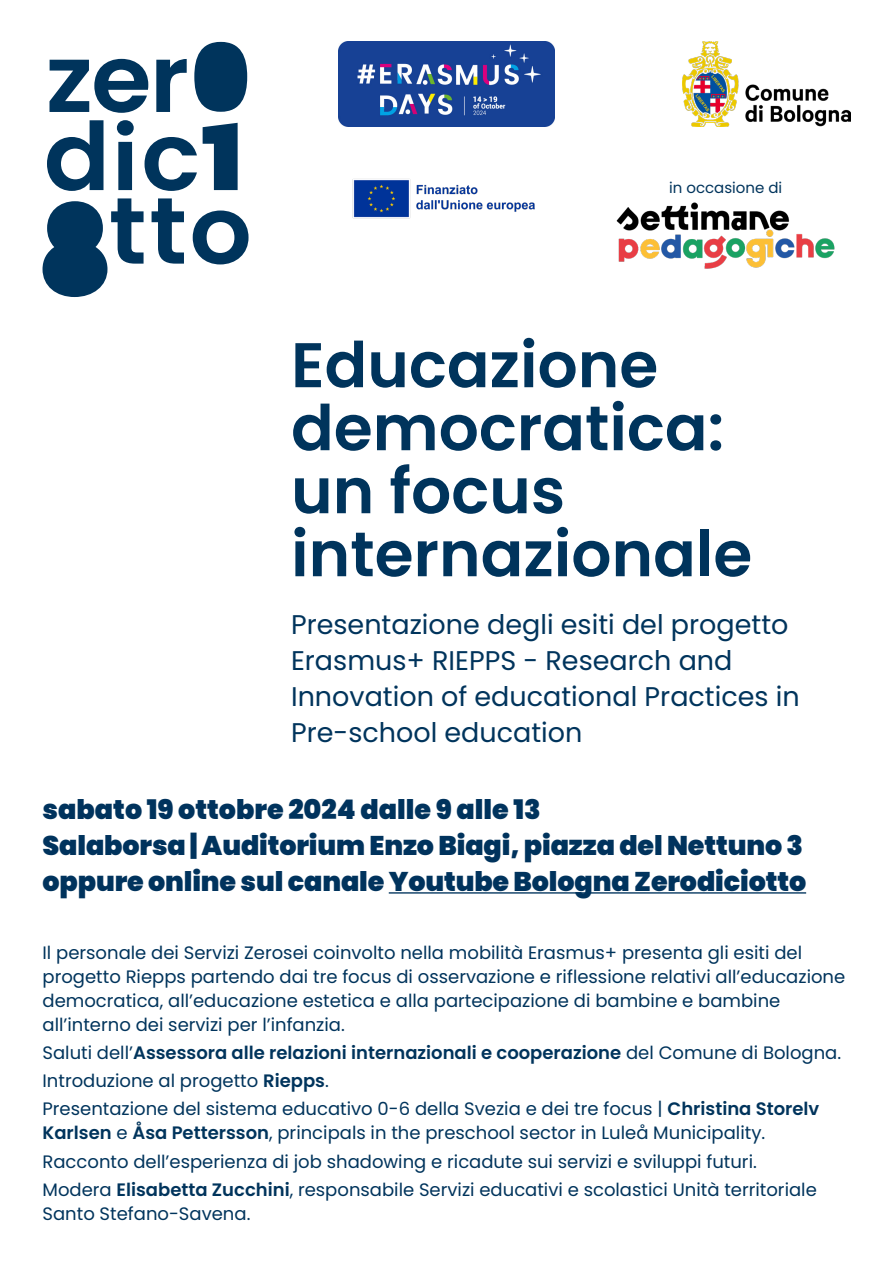
<style>
.page{position:relative;width:893px;height:1263px;background:#fff}
.page>*{position:absolute;margin:0;border:0;box-sizing:border-box;transform-origin:0 0}
.t1{font:600 63px/63px "Poppins";color:#00345c}
.t2{font:900 27px "Poppins";letter-spacing:-.005em;color:#00335d}
.t3{font:27px/36px "Poppins";color:#00345c}
.t4{font:18px/24px "Poppins";color:#00345c}
.t5{font:600 18px "Poppins";color:#00345c}
.t6{font:15px "Poppins";color:#00345c}
.s1{font-weight:400}
.s2{font-weight:600}
</style>
<div class="page">
<svg style="left:43px;top:42px;width:206px;height:255px"></svg>
<img style="left:682px;top:42px;width:168px;height:85px">
<hr style="left:389px;top:892px;width:417px;height:1px;background:#00335d">
<img style="left:616px;top:202px;width:219px;height:67px">
<img style="left:338px;top:42px;width:217px;height:85px">
<img style="left:352px;top:179px;width:183px;height:40px">
<p class="t6" style="left:669px;top:179px;width:115px">in occasione di</p>
<p class="t1" style="left:291px;top:334px;width:435px">Educazione democratica:</p>
<p class="t1" style="left:291px;top:460px;width:463px">un focus internazionale</p>
<p class="t3" style="left:291px;top:606px;width:510px">Presentazione degli esiti del progetto Erasmus+ RIEPPS - Research and Innovation of educational Practices in Pre-school education</p>
<p class="t2" style="left:43px;top:794px;width:500px">sabato 19 ottobre 2024 dalle 9 alle 13</p>
<p class="t2" style="left:43px;top:830px;width:762px">Salaborsa | Auditorium Enzo Biagi, piazza del Nettuno 3</p>
<p class="t2" style="left:43px;top:866px;width:765px">oppure online sul canale Youtube Bologna Zerodiciotto</p>
<p class="t4" style="left:43px;top:940px;width:804px">Il personale dei Servizi Zerosei coinvolto nella mobilità Erasmus+ presenta gli esiti del progetto Riepps partendo dai tre focus di osservazione e riflessione relativi all’educazione democratica, all’educazione estetica e alla partecipazione di bambine e bambine all’interno dei servizi per l’infanzia.</p>
<p class="t5" style="left:43px;top:1042px;width:800px"><span class="s1">Saluti dell’</span>Assessora alle relazioni internazionali e cooperazione <span class="s1">del Comune di Bologna.</span></p>
<p class="t4" style="left:43px;top:1069px;width:288px">Introduzione al progetto <span class="s2">Riepps</span>.</p>
<p class="t4" style="left:43px;top:1097px;width:778px">Presentazione del sistema educativo 0-6 della Svezia e dei tre focus | <span class="s2">Christina Storelv<br>Karlsen</span> e <span class="s2">Åsa Pettersson</span>, principals in the preschool sector in Luleå Municipality.</p>
<p class="t4" style="left:43px;top:1149px;width:716px">Racconto dell’esperienza di job shadowing e ricadute sui servizi e sviluppi futuri.</p>
<p class="t4" style="left:43px;top:1178px;width:776px">Modera <span class="s2">Elisabetta Zucchini</span>, responsabile Servizi educativi e scolastici Unità territoriale<br>Santo Stefano-Savena.</p>
</div>
